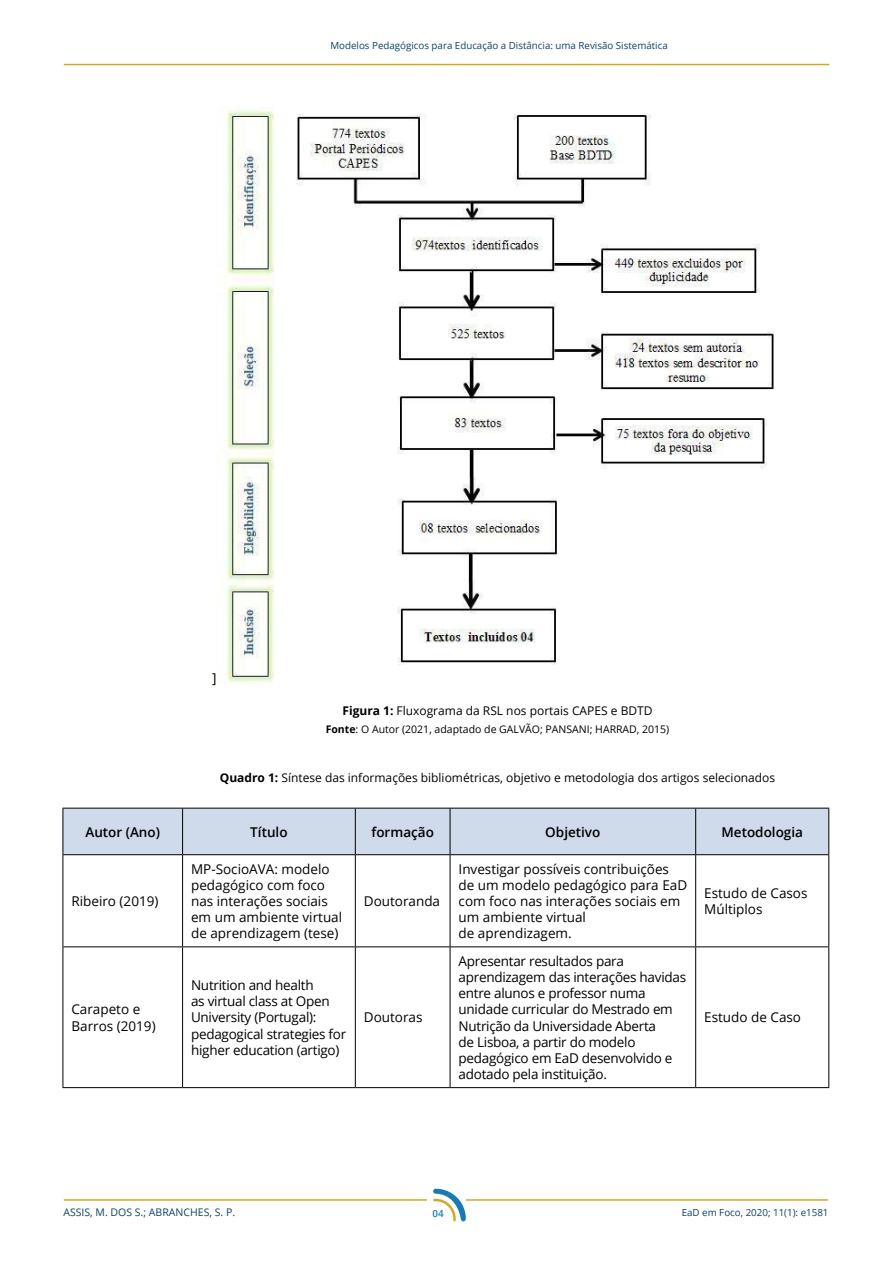
<style>
.page{position:relative;width:893px;height:1263px;background:#fff}
.page>*{position:absolute;margin:0;border:0;box-sizing:border-box;transform-origin:0 0}
.texto_tabela{font:13.5px/16.2px "Open Sans";letter-spacing:-.02em;color:#000}
.texto_tabela-2{font:13.5px/16.2px "Open Sans";color:#000}
.titulo_cabeçalho{font:600 13.5px "Open Sans";color:#000}
.figura{font:13.5px "Open Sans";color:#000}
.titulo_da_tabela{font:12px "Open Sans";color:#000}
.Legenda{font:12px "Open Sans";color:#000}
.Fonte{font:10.5px "Open Sans";color:#000}
.t1{font:10.5px "Open Sans";color:#0b4562}
.Fonte-2{font:10.5px "Open Sans";color:#000}
.t2{font:9.75px "Open Sans";color:#0b4562}
.t3{font:600 9.75px "Open Sans";color:#187bb2}
.s1{font-weight:700}
.s2{font-style:inherit}
</style>
<div class="page">
<hr style="left:64px;top:64px;width:765px;height:1px;background:#d3a823">
<hr style="left:466px;top:1199px;width:362px;height:2px;background:#d3a823">
<svg style="left:433px;top:1189px;width:33px;height:32px"></svg>
<hr style="left:64px;top:1199px;width:363px;height:2px;background:#d3a823">
<img style="left:220px;top:106px;width:554px;height:577px">
<div style="left:64px;top:809px;width:764px;height:45px;background:#cfdaea"></div>
<hr style="left:182px;top:808px;width:1px;height:46px;background:#000">
<hr style="left:355px;top:808px;width:1px;height:46px;background:#000">
<hr style="left:450px;top:808px;width:1px;height:46px;background:#000">
<hr style="left:695px;top:808px;width:1px;height:46px;background:#000">
<hr style="left:182px;top:855px;width:1px;height:91px;background:#000">
<hr style="left:355px;top:855px;width:1px;height:91px;background:#000">
<hr style="left:450px;top:855px;width:1px;height:91px;background:#000">
<hr style="left:695px;top:855px;width:1px;height:91px;background:#000">
<hr style="left:63px;top:946px;width:120px;height:1px;background:#000">
<hr style="left:183px;top:946px;width:172px;height:1px;background:#000">
<hr style="left:182px;top:947px;width:1px;height:140px;background:#000">
<hr style="left:355px;top:946px;width:95px;height:1px;background:#000">
<hr style="left:355px;top:947px;width:1px;height:140px;background:#000">
<hr style="left:450px;top:946px;width:246px;height:1px;background:#000">
<hr style="left:450px;top:947px;width:1px;height:140px;background:#000">
<hr style="left:696px;top:946px;width:133px;height:1px;background:#000">
<hr style="left:695px;top:947px;width:1px;height:140px;background:#000">
<hr style="left:63px;top:1087px;width:120px;height:1px;background:#000">
<hr style="left:183px;top:1087px;width:172px;height:1px;background:#000">
<hr style="left:355px;top:1087px;width:95px;height:1px;background:#000">
<hr style="left:450px;top:1087px;width:246px;height:1px;background:#000">
<hr style="left:696px;top:1087px;width:133px;height:1px;background:#000">
<hr style="left:63px;top:855px;width:1px;height:91px;background:#000">
<hr style="left:828px;top:855px;width:1px;height:91px;background:#000">
<hr style="left:63px;top:947px;width:1px;height:140px;background:#000">
<hr style="left:828px;top:947px;width:1px;height:140px;background:#000">
<hr style="left:63px;top:808px;width:120px;height:1px;background:#000">
<hr style="left:63px;top:808px;width:1px;height:46px;background:#000">
<hr style="left:183px;top:808px;width:172px;height:1px;background:#000">
<hr style="left:355px;top:808px;width:95px;height:1px;background:#000">
<hr style="left:450px;top:808px;width:246px;height:1px;background:#000">
<hr style="left:696px;top:808px;width:133px;height:1px;background:#000">
<hr style="left:828px;top:808px;width:1px;height:46px;background:#000">
<hr style="left:63px;top:854px;width:120px;height:1px;background:#000">
<hr style="left:183px;top:854px;width:172px;height:1px;background:#000">
<hr style="left:355px;top:854px;width:95px;height:1px;background:#000">
<hr style="left:450px;top:854px;width:246px;height:1px;background:#000">
<hr style="left:696px;top:854px;width:133px;height:1px;background:#000">
<p class="t2" style="left:330px;top:39px;width:339px">Modelos Pedagógicos para Educação a Distância: uma Revisão Sistemática</p>
<p class="figura" style="left:212px;top:669px;width:6px">]</p>
<p class="Legenda" style="left:342px;top:703px;width:312px"><span class="s1">Figura 1:</span> Fluxograma da RSL nos portais CAPES e BDTD</p>
<p class="Fonte" style="left:326px;top:722px;width:182px"><span class="s1">Fonte</span>: O Autor (2021, adaptado de <span class="s2">GALVÃO</span></p>
<p class="Fonte-2" style="left:540px;top:722px;width:19px">; PANSANI</p>
<p class="Fonte-2" style="left:590px;top:722px;width:14px">; HARRAD</p>
<p class="Fonte" style="left:637px;top:722px;width:34px">, 2015)</p>
<p class="titulo_da_tabela" style="left:220px;top:770px;width:557px"><span class="s1">Quadro 1:</span> Síntese das informações bibliométricas, objetivo e metodologia dos artigos selecionados</p>
<p class="titulo_cabeçalho" style="left:85px;top:822px;width:76px">Autor (Ano)</p>
<p class="titulo_cabeçalho" style="left:250px;top:822px;width:39px">Título</p>
<p class="titulo_cabeçalho" style="left:371px;top:822px;width:64px">formação</p>
<p class="titulo_cabeçalho" style="left:545px;top:822px;width:57px">Objetivo</p>
<p class="titulo_cabeçalho" style="left:721px;top:822px;width:83px">Metodologia</p>
<p class="texto_tabela-2" style="left:71px;top:893px;width:89px">Ribeiro (2019)</p>
<p class="texto_tabela-2" style="left:71px;top:1001px;width:86px">Carapeto e<br>Barros (2019)</p>
<p class="texto_tabela-2" style="left:191px;top:860px;width:153px">MP-SocioAVA: modelo pedagógico com foco nas interações sociais em um ambiente virtual de aprendizagem (tese)</p>
<p class="texto_tabela" style="left:191px;top:977px;width:157px">Nutrition and health<br>as virtual class at Open<br>University (Portugal): pedagogical strategies for higher education (artigo)</p>
<p class="texto_tabela-2" style="left:364px;top:893px;width:78px">Doutoranda</p>
<p class="texto_tabela-2" style="left:364px;top:1009px;width:60px">Doutoras</p>
<p class="texto_tabela-2" style="left:459px;top:860px;width:230px">Investigar possíveis contribuições de um modelo pedagógico para EaD com foco nas interações sociais em um ambiente virtual<br>de aprendizagem.</p>
<p class="texto_tabela" style="left:459px;top:952px;width:229px">Apresentar resultados para aprendizagem das interações havidas entre alunos e professor numa unidade curricular do Mestrado em<br>Nutrição da Universidade Aberta<br>de Lisboa, a partir do modelo pedagógico em EaD desenvolvido e adotado pela instituição.</p>
<p class="texto_tabela-2" style="left:704px;top:884px;width:105px">Estudo de Casos<br>Múltiplos</p>
<p class="texto_tabela-2" style="left:704px;top:1009px;width:98px">Estudo de Caso</p>
<p class="t1" style="left:63px;top:1205px;width:173px">ASSIS, M. DOS S.; ABRANCHES, S. P.</p>
<p class="t2" style="left:682px;top:1206px;width:148px">EaD em Foco, 2020; 11(1): e1581</p>
<p class="t3" style="left:432px;top:1207px;width:13px">04</p>
</div>
